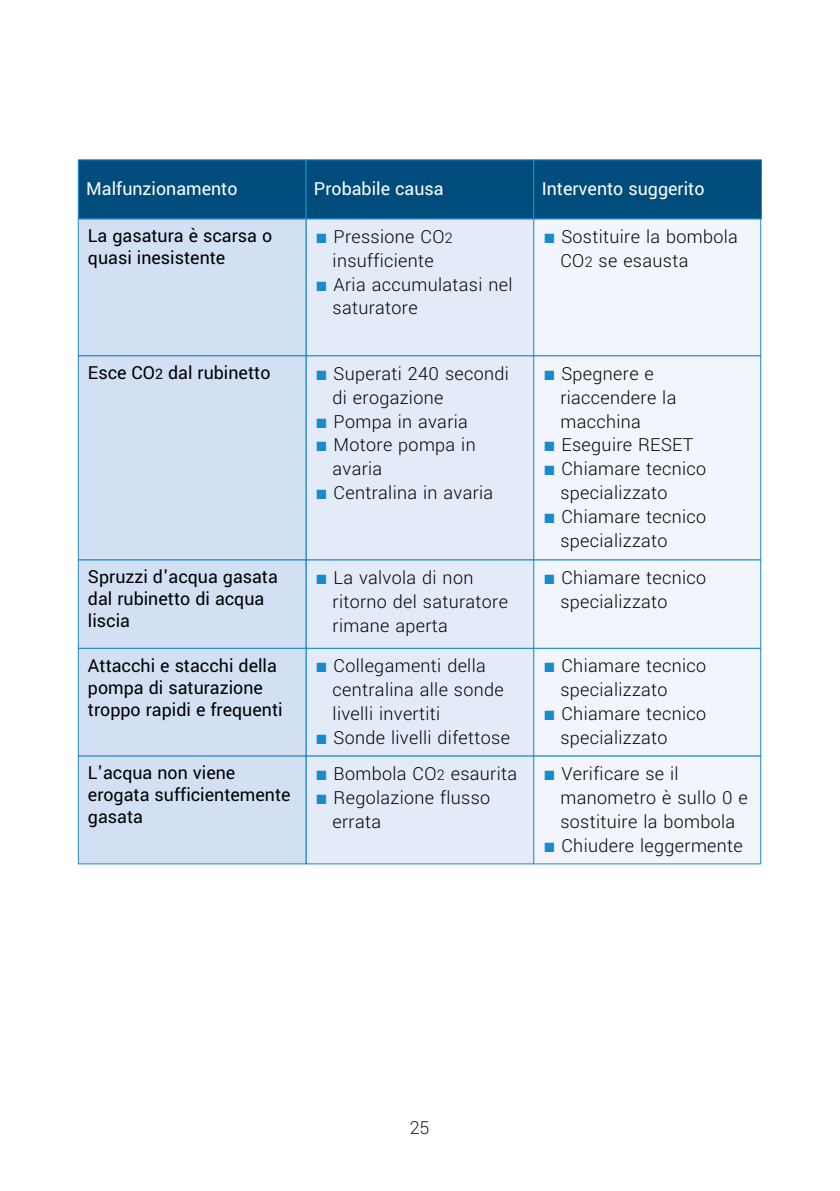
<style>
.page{position:relative;width:840px;height:1191px;background:#fff}
.page>*{position:absolute;margin:0;border:0;box-sizing:border-box;transform-origin:0 0}
.t1{font:300 20px/23.8px "Yantramanav";letter-spacing:.015em;color:#010303}
.t2{font:20px/22px "Yantramanav";color:#000}
.t3{font:20px "Yantramanav";color:#fff}
.t4{font:300 20px "Yantramanav";color:#231e1e}
.s1{font-family:"Arial";font-weight:400;color:#198acb}
.s2{font-size:16px}
</style>
<div class="page">
<div style="left:532px;top:218px;width:229px;height:138px;background:#f2f5fc;border:1px solid #198acb"></div>
<div style="left:532px;top:355px;width:229px;height:205px;background:#f2f5fc;border:1px solid #198acb"></div>
<div style="left:532px;top:648px;width:229px;height:109px;background:#f2f5fc;border:1px solid #198acb"></div>
<div style="left:532px;top:756px;width:229px;height:108px;background:#f2f5fc"></div>
<div style="left:532px;top:559px;width:229px;height:90px;background:#f2f5fc;border:1px solid #198acb"></div>
<div style="left:305px;top:218px;width:229px;height:138px;background:#e3ebf8;border:1px solid #198acb"></div>
<div style="left:305px;top:355px;width:229px;height:205px;background:#e3ebf8;border:1px solid #198acb"></div>
<div style="left:305px;top:648px;width:229px;height:109px;background:#e3ebf8;border:1px solid #198acb"></div>
<div style="left:305px;top:756px;width:229px;height:108px;background:#e3ebf8;border:1px solid #198acb"></div>
<div style="left:305px;top:559px;width:229px;height:90px;background:#e3ebf8;border:1px solid #198acb"></div>
<div style="left:78px;top:218px;width:228px;height:138px;background:#d3e0f4"></div>
<div style="left:78px;top:355px;width:228px;height:205px;background:#d3e0f4;border:1px solid #198acb"></div>
<div style="left:78px;top:648px;width:228px;height:109px;background:#d3e0f4"></div>
<div style="left:78px;top:756px;width:228px;height:108px;background:#d3e0f4"></div>
<div style="left:78px;top:559px;width:228px;height:90px;background:#d3e0f4;border:1px solid #198acb"></div>
<div style="left:78px;top:159px;width:228px;height:60px;background:#004c7c;border:1px solid #198acb"></div>
<div style="left:305px;top:159px;width:229px;height:60px;background:#004c7c;border:1px solid #198acb"></div>
<div style="left:533px;top:159px;width:229px;height:60px;background:#004c7c;border:1px solid #198acb"></div>
<p class="t3" style="left:86px;top:176px;width:153px">Malfunzionamento</p>
<p class="t3" style="left:314px;top:176px;width:131px">Probabile causa</p>
<p class="t3" style="left:541px;top:176px;width:164px">Intervento suggerito</p>
<p class="t2" style="left:88px;top:225px;width:186px">La gasatura è scarsa o quasi inesistente</p>
<p class="t1" style="left:315px;top:225px;width:139px;text-align:center"><span class="s1">■</span> Pressione CO<span class="s2">2 </span>insufficiente</p>
<p class="t1" style="left:332px;top:273px;width:181px;text-indent:-17px"><span class="s1">■</span> Aria accumulatasi nel saturatore</p>
<p class="t1" style="left:560px;top:225px;width:179px;text-indent:-17px"><span class="s1">■</span> Sostituire la bombola<br>CO<span class="s2">2</span> se esausta</p>
<p class="t2" style="left:88px;top:362px;width:184px">Esce CO<span class="s2">2</span> dal rubinetto</p>
<p class="t1" style="left:332px;top:362px;width:178px;text-indent:-17px"><span class="s1">■</span> Superati 240 secondi di erogazione</p>
<p class="t1" style="left:315px;top:410px;width:154px"><span class="s1">■</span> Pompa in avaria</p>
<p class="t1" style="left:332px;top:434px;width:145px;text-indent:-17px"><span class="s1">■</span> Motore pompa in avaria</p>
<p class="t1" style="left:315px;top:481px;width:179px"><span class="s1">■</span> Centralina in avaria</p>
<p class="t1" style="left:560px;top:362px;width:117px;text-indent:-17px"><span class="s1">■</span> Spegnere e riaccendere la macchina</p>
<p class="t1" style="left:543px;top:434px;width:152px"><span class="s1">■</span> Eseguire RESET</p>
<p class="t1" style="left:560px;top:458px;width:147px;text-indent:-17px"><span class="s1">■</span> Chiamare tecnico specializzato</p>
<p class="t1" style="left:560px;top:505px;width:147px;text-indent:-17px"><span class="s1">■</span> Chiamare tecnico specializzato</p>
<p class="t2" style="left:88px;top:566px;width:191px">Spruzzi d'acqua gasata dal rubinetto di acqua liscia</p>
<p class="t1" style="left:332px;top:566px;width:177px;text-indent:-17px"><span class="s1">■</span> La valvola di non ritorno del saturatore rimane aperta</p>
<p class="t1" style="left:560px;top:566px;width:147px;text-indent:-17px"><span class="s1">■</span> Chiamare tecnico specializzato</p>
<p class="t2" style="left:88px;top:655px;width:196px">Attacchi e stacchi della pompa di saturazione troppo rapidi e frequenti</p>
<p class="t2" style="left:88px;top:763px;width:204px">L'acqua non viene erogata sufficientemente gasata</p>
<p class="t1" style="left:332px;top:654px;width:173px;text-indent:-17px"><span class="s1">■</span> Collegamenti della centralina alle sonde livelli invertiti</p>
<p class="t1" style="left:315px;top:726px;width:196px"><span class="s1">■</span> Sonde livelli difettose</p>
<p class="t1" style="left:315px;top:762px;width:203px"><span class="s1">■</span> Bombola CO<span class="s2">2</span> esaurita</p>
<p class="t1" style="left:332px;top:786px;width:159px;text-indent:-17px"><span class="s1">■</span> Regolazione flusso errata</p>
<p class="t1" style="left:560px;top:654px;width:147px;text-indent:-17px"><span class="s1">■</span> Chiamare tecnico specializzato</p>
<p class="t1" style="left:560px;top:702px;width:147px;text-indent:-17px"><span class="s1">■</span> Chiamare tecnico specializzato</p>
<p class="t1" style="left:560px;top:762px;width:189px;text-indent:-17px"><span class="s1">■</span> Verificare se il manometro è sullo 0 e sostituire la bombola</p>
<p class="t1" style="left:543px;top:834px;width:201px"><span class="s1">■</span> Chiudere leggermente</p>
<p class="t4" style="left:409px;top:1115px;width:21px">25</p>
</div>
